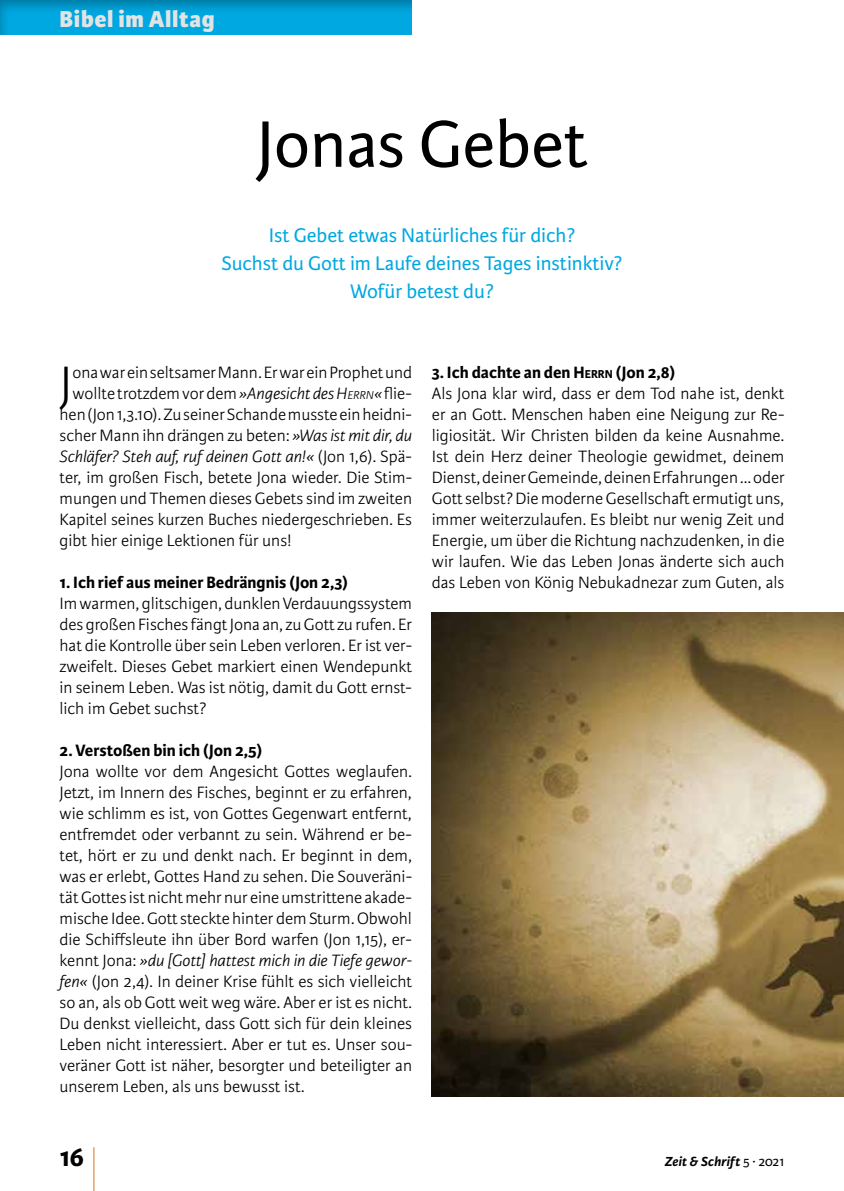
<style>
.page{position:relative;width:844px;height:1191px;background:#fff}
.page>*{position:absolute;margin:0;border:0;box-sizing:border-box;transform-origin:0 0}
.t1{font:70px "Karmina Sans Basic";color:#000}
.t2{font:300 59.5px "Karmina Sans Basic";color:#df7427;scale:.29 1}
.t3{font:300 49.88px "Karmina Sans Basic";color:#000}
.t4{font:700 28px "Karmina Sans Basic";color:#000}
.t5{font:800 24.5px "Karmina Sans Basic";letter-spacing:.03em;color:#e2e3e4}
.t6{font:21px/28px "Karmina Sans Basic";color:#00a8e1;text-align:center}
.t7{font:300 17.5px/21px "Karmina Sans Basic";color:#000;text-align:justify}
.t8{font:700 17.5px "Karmina Sans Basic";color:#000}
.t9{font:italic 300 17.5px "Karmina Sans Basic";color:#000}
.t10{font:italic 700 14px "Karmina Sans Basic";letter-spacing:.015em;color:#000}
.s1{font-style:italic}
.s2{font-style:italic;font-size:12.25px}
.s3{font-style:normal}
.s4{font-weight:700}
.s5{font-weight:700;font-size:12.25px}
.s6{font-weight:400;font-style:normal}
</style>
<div class="page">
<img style="left:432px;top:612px;width:411px;height:484px">
<div style="left:0;top:0;width:413px;height:35px;background:#000;opacity:.3"></div>
<h3 class="t5" style="left:60px;top:4px;width:157px">Bibel im Alltag</h3>
<h1 class="t1" style="left:256px;top:105px;width:332px">Jonas Gebet</h1>
<p class="t6" style="left:221px;top:221px;width:402px">Ist Gebet etwas Natürliches für dich?<br>Suchst du Gott im Laufe deines Tages instinktiv?<br>Wofür betest du?</p>
<h3 class="t3" style="left:60px;top:356px;width:14px">J</h3>
<p class="t7" style="left:72px;top:362px;width:341px">ona war ein seltsamer Mann. Er war ein Prophet und</p>
<p class="t7" style="left:72px;top:383px;width:341px">wollte trotzdem vor dem <span class="s1">»Angesicht des</span> <span class="s1">H</span><span class="s2">ERRN</span><span class="s1">«</span> flie-</p>
<p class="t7" style="left:60px;top:404px;width:354px">hen (Jon 1,3.10). Zu seiner Schande musste ein heidni-</p>
<p class="t7" style="left:60px;top:425px;width:354px">scher Mann ihn drängen zu beten: <span class="s1">»Was ist mit dir, du</span></p>
<p class="t9" style="left:60px;top:447px;width:354px">Schläfer? Steh auf, ruf deinen Gott an!« <span class="s3">(Jon 1,6). Spä-</span></p>
<p class="t7" style="left:60px;top:467px;width:354px">ter, im großen Fisch, betete Jona wieder. Die Stim-</p>
<p class="t7" style="left:60px;top:488px;width:354px">mungen und Themen dieses Gebets sind im zweiten</p>
<p class="t7" style="left:60px;top:509px;width:354px">Kapitel seines kurzen Buches niedergeschrieben. Es</p>
<p class="t7" style="left:60px;top:530px;width:233px">gibt hier einige Lektionen für uns!</p>
<p class="t8" style="left:60px;top:572px;width:290px">1. Ich rief aus meiner Bedrängnis (Jon 2,3)</p>
<p class="t7" style="left:60px;top:593px;width:354px">Im warmen, glitschigen, dunklen Verdauungssystem des großen Fisches fängt Jona an, zu Gott zu rufen. Er hat die Kontrolle über sein Leben verloren. Er ist ver&shy;zweifelt. Dieses Gebet markiert einen Wendepunkt in seinem Leben. Was ist nötig, damit du Gott ernst&shy;lich im Gebet suchst?</p>
<p class="t8" style="left:60px;top:740px;width:204px">2. Verstoßen bin ich (Jon 2,5)</p>
<p class="t7" style="left:60px;top:761px;width:354px">Jona wollte vor dem Angesicht Gottes weglaufen.<br>Jetzt, im Innern des Fisches, beginnt er zu erfahren, wie schlimm es ist, von Gottes Gegenwart entfernt, entfremdet oder verbannt zu sein. Während er be&shy;tet, hört er zu und denkt nach. Er beginnt in dem, was er erlebt, Gottes Hand zu sehen. Die Souveräni&shy;tät Gottes ist nicht mehr nur eine umstrittene akade&shy;mische Idee. Gott steckte hinter dem Sturm. Obwohl die Schiffsleute ihn über Bord warfen (Jon 1,15), er&shy;kennt Jona: <span class="s1">»du [Gott] hattest mich in die Tiefe gewor&shy;fen«</span> (Jon 2,4). In deiner Krise fühlt es sich vielleicht so an, als ob Gott weit weg wäre. Aber er ist es nicht.<br>Du denkst vielleicht, dass Gott sich für dein kleines Leben nicht interessiert. Aber er tut es. Unser sou&shy;veräner Gott ist näher, besorgter und beteiligter an unserem Leben, als uns bewusst ist.</p>
<p class="t7" style="left:432px;top:362px;width:354px;text-align:left"><span class="s4">3. Ich dachte an den</span> <span class="s4">H</span><span class="s5">ERRN</span> <span class="s4">(Jon 2,8)<br></span>Als Jona klar wird, dass er dem Tod nahe ist, denkt er an Gott. Menschen haben eine Neigung zur Re&shy;ligiosität. Wir Christen bilden da keine Ausnahme.<br>Ist dein Herz deiner Theologie gewidmet, deinem Dienst, deiner Gemeinde, deinen Erfahrungen … oder Gott selbst? Die moderne Gesellschaft ermutigt uns, immer weiterzulaufen. Es bleibt nur wenig Zeit und Energie, um über die Richtung nachzudenken, in die wir laufen. Wie das Leben Jonas änderte sich auch das Leben von König Nebukadnezar zum Guten, als</p>
<h3 class="t4" style="left:60px;top:1141px;width:26px">16</h3>
<h2 class="t2" style="left:92px;top:1140px;width:17px">|</h2>
<p class="t10" style="left:664px;top:1153px;width:121px">Zeit &amp; Schrift <span class="s6">5 ∙ 2021</span></p>
</div>
